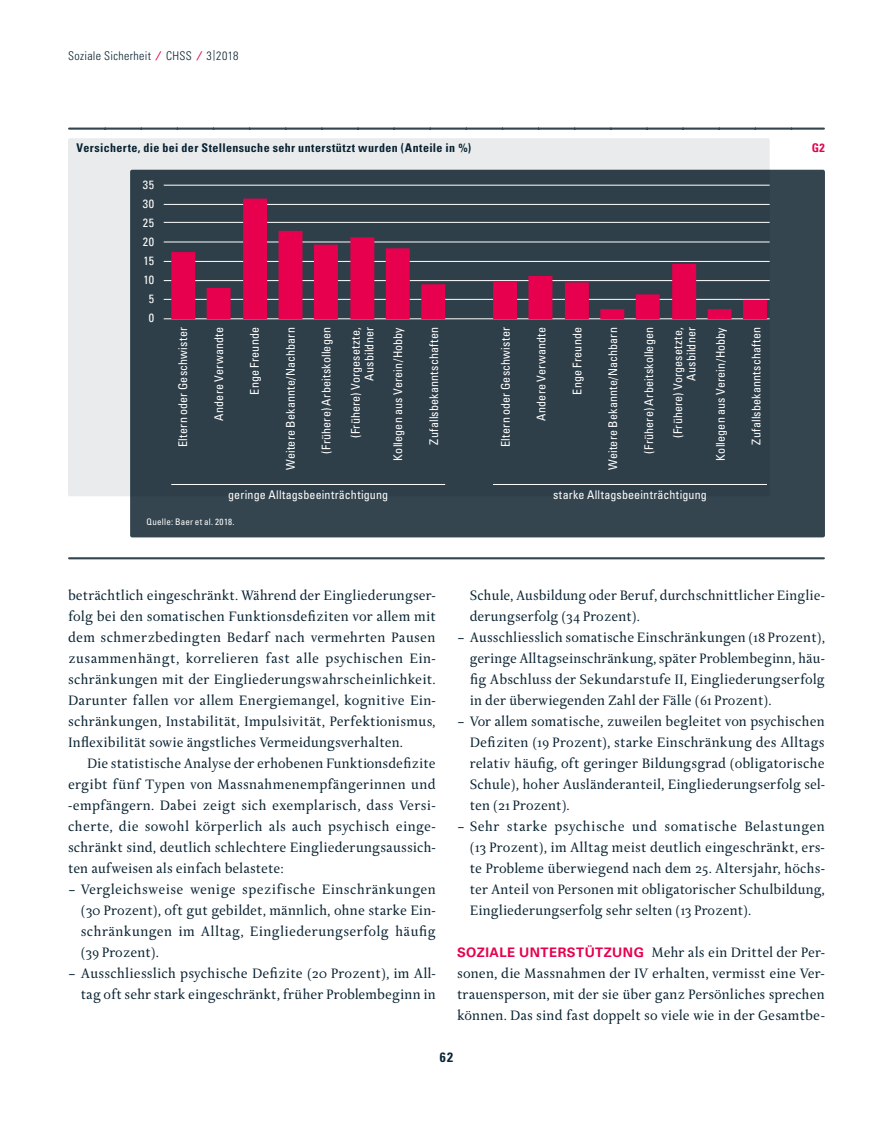
<style>
.page{position:relative;width:893px;height:1127px;background:#fff}
.page>*{position:absolute;margin:0;border:0;box-sizing:border-box;transform-origin:0 0}
.P_02a_Zwischentitel_H1{font:14.7px/21px "Delicato Pro";color:#082231;text-align:justify}
.P_03_Grundtext{font:14.7px/21px "Delicato Pro";color:#082231;text-align:justify}
.t1{font:700 condensed 13.5px "Univers LT Std";color:#082231}
.P_08_Tabelle_rechts_negativ{font:condensed 12px/13.5px "Univers LT Std";letter-spacing:.015em;color:#fff;text-align:right}
.P_08_Tabelle_Grafik_Titel{font:700 condensed 12px "Univers LT Std";letter-spacing:.03em;color:#082231}
.t2{font:300 condensed 12px "Univers LT Std";letter-spacing:.03em;color:#082231}
.P_08_Tabelle_Grafik_Titel-2{font:700 condensed 12px "Univers LT Std";color:#e6004d}
.P_08_Quellenangabe{font:condensed 9px "Univers LT Std";letter-spacing:.025em;color:#fff}
.s1{font-weight:700;font-stretch:normal;color:#e6004d}
.s2{font-size:10.8px}
.s3{font-family:"Univers LT Std";font-weight:700;font-size:13.2px;color:#e6004d}
</style>
<div class="page">
<div style="left:68px;top:138px;width:702px;height:358px;background:#e9ebec;border-radius:2px"></div>
<div style="left:130px;top:170px;width:695px;height:367px;background:#34454f;border-radius:2px"></div>
<svg style="left:69px;top:128px;width:755px;height:2px;background:#526169"></svg>
<hr style="left:164px;top:185px;width:606px;height:1px;background:#fff">
<hr style="left:164px;top:204px;width:606px;height:1px;background:#fff">
<hr style="left:164px;top:222px;width:606px;height:1px;background:#fff">
<hr style="left:164px;top:242px;width:606px;height:1px;background:#fff">
<hr style="left:164px;top:261px;width:606px;height:1px;background:#fff">
<hr style="left:164px;top:280px;width:606px;height:1px;background:#fff">
<hr style="left:164px;top:299px;width:606px;height:1px;background:#fff">
<hr style="left:164px;top:318px;width:606px;height:1px;background:#fff">
<hr style="left:69px;top:557px;width:755px;height:2px;background:#34454f">
<svg style="left:171px;top:199px;width:596px;height:120px"></svg>
<hr style="left:171px;top:484px;width:274px;height:1px;background:#fff">
<hr style="left:493px;top:484px;width:274px;height:1px;background:#fff">
<p class="t2" style="left:68px;top:48px;width:172px">Soziale Sicherheit <span class="s1">⁄</span> CHSS <span class="s1">⁄</span> 3<span class="s2">|</span>2018</p>
<p class="P_08_Tabelle_Grafik_Titel" style="left:77px;top:140px;width:396px">Versicherte, die bei der Stellensuche sehr unterstützt wurden (Anteile in %)</p>
<p class="P_08_Tabelle_Grafik_Titel-2" style="left:812px;top:140px;width:15px">G2</p>
<p class="P_08_Tabelle_rechts_negativ" style="left:143px;top:178px;width:13px">35</p>
<p class="P_08_Tabelle_rechts_negativ" style="left:143px;top:197px;width:13px">30</p>
<p class="P_08_Tabelle_rechts_negativ" style="left:143px;top:216px;width:13px">25</p>
<p class="P_08_Tabelle_rechts_negativ" style="left:143px;top:235px;width:13px">20</p>
<p class="P_08_Tabelle_rechts_negativ" style="left:144px;top:254px;width:12px">15</p>
<p class="P_08_Tabelle_rechts_negativ" style="left:143px;top:273px;width:12px">10</p>
<p class="P_08_Tabelle_rechts_negativ" style="left:149px;top:292px;width:7px">5</p>
<p class="P_08_Tabelle_rechts_negativ" style="left:149px;top:311px;width:7px">0</p>
<p class="P_08_Tabelle_rechts_negativ" style="left:391px;top:460px;width:135px;rotate:-90deg">Kollegen aus Verein/Hobby</p>
<p class="P_08_Tabelle_rechts_negativ" style="left:713px;top:460px;width:135px;rotate:-90deg">Kollegen aus Verein/Hobby</p>
<p class="P_08_Tabelle_rechts_negativ" style="left:176px;top:447px;width:121px;rotate:-90deg">Eltern oder Geschwister</p>
<p class="P_08_Tabelle_rechts_negativ" style="left:499px;top:447px;width:121px;rotate:-90deg">Eltern oder Geschwister</p>
<p class="P_08_Tabelle_rechts_negativ" style="left:349px;top:438px;width:112px;rotate:-90deg">(Frühere) Vorgesetzte,<br>Ausbildner</p>
<p class="P_08_Tabelle_rechts_negativ" style="left:671px;top:438px;width:112px;rotate:-90deg">(Frühere) Vorgesetzte,<br>Ausbildner</p>
<p class="P_08_Tabelle_rechts_negativ" style="left:248px;top:395px;width:69px;rotate:-90deg">Enge Freunde</p>
<p class="P_08_Tabelle_rechts_negativ" style="left:570px;top:395px;width:69px;rotate:-90deg">Enge Freunde</p>
<p class="P_08_Tabelle_rechts_negativ" style="left:212px;top:421px;width:95px;rotate:-90deg">Andere Verwandte</p>
<p class="P_08_Tabelle_rechts_negativ" style="left:534px;top:421px;width:95px;rotate:-90deg">Andere Verwandte</p>
<p class="P_08_Tabelle_rechts_negativ" style="left:284px;top:470px;width:144px;rotate:-90deg">Weitere Bekannte/Nachbarn</p>
<p class="P_08_Tabelle_rechts_negativ" style="left:606px;top:470px;width:144px;rotate:-90deg">Weitere Bekannte/Nachbarn</p>
<p class="P_08_Tabelle_rechts_negativ" style="left:427px;top:445px;width:119px;rotate:-90deg">Zufallsbekanntschaften</p>
<p class="P_08_Tabelle_rechts_negativ" style="left:749px;top:445px;width:119px;rotate:-90deg">Zufallsbekanntschaften</p>
<p class="P_08_Tabelle_rechts_negativ" style="left:319px;top:453px;width:128px;rotate:-90deg">(Frühere) Arbeitskollegen</p>
<p class="P_08_Tabelle_rechts_negativ" style="left:642px;top:453px;width:128px;rotate:-90deg">(Frühere) Arbeitskollegen</p>
<p class="P_08_Tabelle_rechts_negativ" style="left:228px;top:488px;width:162px">geringe Alltagsbeeinträchtigung</p>
<p class="P_08_Tabelle_rechts_negativ" style="left:553px;top:488px;width:155px">starke Alltagsbeeinträchtigung</p>
<p class="P_08_Quellenangabe" style="left:147px;top:516px;width:89px">Quelle: Baer et al. 2018.</p>
<p class="P_02a_Zwischentitel_H1" style="left:68px;top:585px;width:370px">beträchtlich eingeschränkt. Während der Eingliederungser&shy;folg bei den somatischen Funktionsdefiziten vor allem mit dem schmerzbedingten Bedarf nach vermehrten Pausen zusammenhängt, korrelieren fast alle psychischen Ein&shy;schränkungen mit der Eingliederungswahrscheinlichkeit.<br>Darunter fallen vor allem Energiemangel, kognitive Ein&shy;schränkungen, Instabilität, Impulsivität, Perfektionismus, Inflexibilität sowie ängstliches Vermeidungsverhalten.</p>
<p class="P_03_Grundtext" style="left:68px;top:753px;width:369px;text-indent:19px">Die statistische Analyse der erhobenen Funktionsdefizite ergibt fünf Typen von Massnahmenempfängerinnen und -empfängern. Dabei zeigt sich exemplarisch, dass Versi&shy;cherte, die sowohl körperlich als auch psychisch einge&shy;schränkt sind, deutlich schlechtere Eingliederungsaussich&shy;ten aufweisen als einfach belastete:</p>
<p class="P_02a_Zwischentitel_H1" style="left:81px;top:879px;width:357px;text-indent:-13px">– Vergleichsweise wenige spezifische Einschränkungen (30 Prozent), oft gut gebildet, männlich, ohne starke Ein&shy;schränkungen im Alltag, Eingliederungserfolg häufig (39 Prozent).</p>
<p class="P_02a_Zwischentitel_H1" style="left:68px;top:963px;width:369px;text-align:right">– Ausschliesslich psychische Defizite (20 Prozent), im All&shy;tag oft sehr stark eingeschränkt, früher Problembeginn in</p>
<p class="P_02a_Zwischentitel_H1" style="left:470px;top:585px;width:357px">Schule, Ausbildung oder Beruf, durchschnittlicher Einglie&shy;derungserfolg (34 Prozent).</p>
<p class="P_02a_Zwischentitel_H1" style="left:470px;top:627px;width:357px;text-indent:-13px">– Ausschliesslich somatische Einschränkungen (18 Prozent), geringe Alltagseinschränkung, später Problembeginn, häu&shy;fig Abschluss der Sekundarstufe II, Eingliederungserfolg in der überwiegenden Zahl der Fälle (61 Prozent).</p>
<p class="P_02a_Zwischentitel_H1" style="left:470px;top:711px;width:357px;text-indent:-13px">– Vor allem somatische, zuweilen begleitet von psychischen Defiziten (19 Prozent), starke Einschränkung des Alltags relativ häufig, oft geringer Bildungsgrad (obligatorische Schule), hoher Ausländeranteil, Eingliederungserfolg sel&shy;ten (21 Prozent).</p>
<p class="P_02a_Zwischentitel_H1" style="left:470px;top:816px;width:357px;text-indent:-13px">– Sehr starke psychische und somatische Belastungen (13 Prozent), im Alltag meist deutlich eingeschränkt, ers&shy;te Probleme überwiegend nach dem 25. Altersjahr, höchs&shy;ter Anteil von Personen mit obligatorischer Schulbildung, Eingliederungserfolg sehr selten (13 Prozent).</p>
<p class="P_02a_Zwischentitel_H1" style="left:457px;top:942px;width:369px"><span class="s3">SOZIALE UNTERSTÜTZUNG</span> Mehr als ein Drittel der Per&shy;sonen, die Massnahmen der IV erhalten, vermisst eine Ver&shy;trauensperson, mit der sie über ganz Persönliches sprechen können. Das sind fast doppelt so viele wie in der Gesamtbe-</p>
<p class="t1" style="left:440px;top:1049px;width:15px">62</p>
</div>
